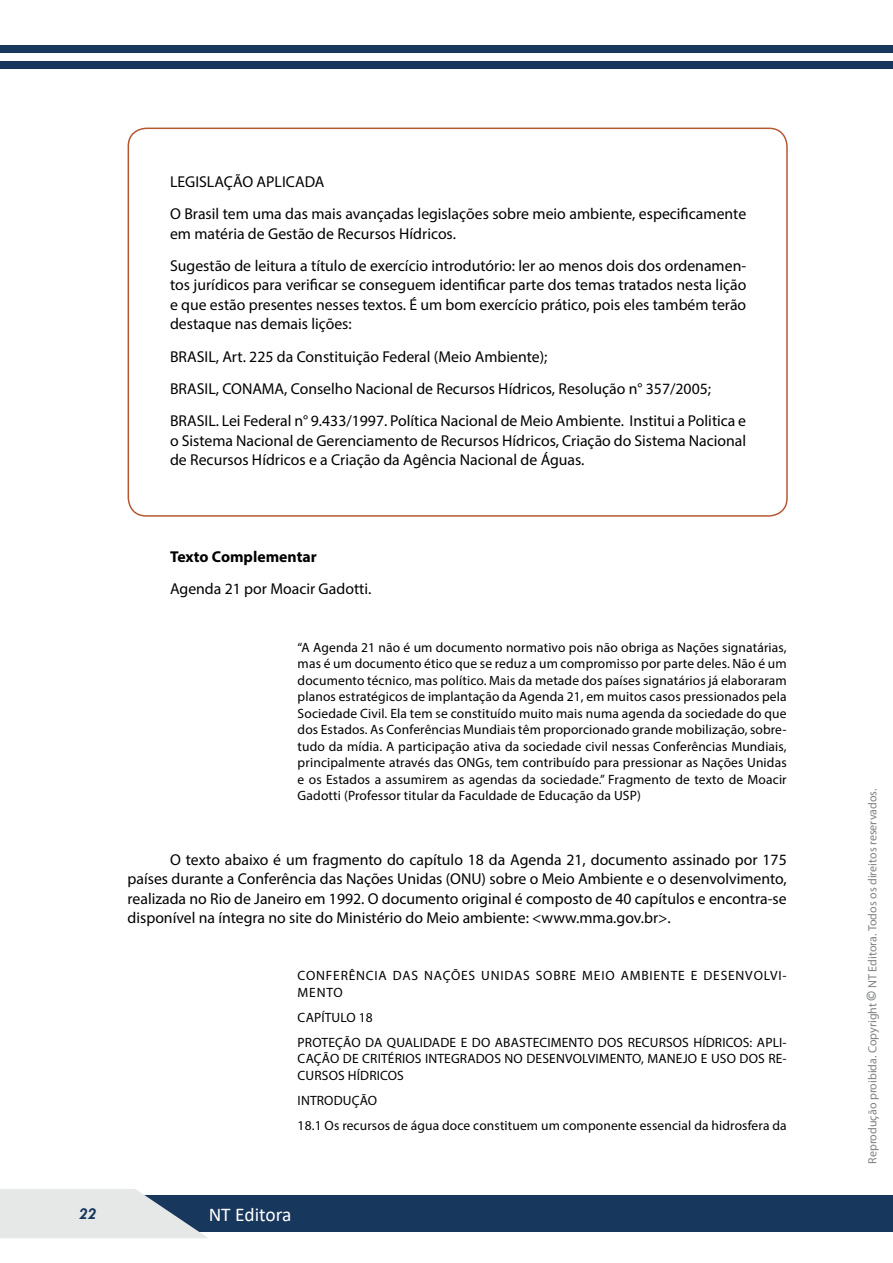
<style>
.page{position:relative;width:893px;height:1263px;background:#fff}
.page>*{position:absolute;margin:0;border:0;box-sizing:border-box;transform-origin:0 0}
.t1{font:19.5px "Calibri";color:#fff}
.t2{font:italic 700 16.5px "Tw Cen";color:#18375d}
.t3{font:15.75px/19.5px "Myriad Pro";color:#000}
.t4{font:700 15.75px "Myriad Pro";color:#000}
.t5{font:13.5px/16.5px "Myriad Pro";letter-spacing:.01em;color:#000}
.t6{font:13.5px/16.5px "Myriad Pro";letter-spacing:.06em;color:#000}
.t7{font:12px "Myriad Pro";color:#808285}
.s1{font-weight:700;font-size:15px}
</style>
<div class="page">
<div style="left:0;top:1195px;width:893px;height:37px;background:#18375d"></div>
<div style="left:0;top:45px;width:893px;height:8px;background:#18375d"></div>
<div style="left:0;top:61px;width:893px;height:8px;background:#18375d"></div>
<svg style="left:0;top:1189px;width:208px;height:49px"></svg>
<div style="left:128px;top:128px;width:660px;height:389px;border:2px solid #b45733;border-radius:18px"></div>
<p class="t3" style="left:170px;top:165px;width:578px;line-height:32.2px">LEGISLAÇÃO APLICADA<br>O Brasil tem uma das mais avançadas legislações sobre meio ambiente, especificamente</p>
<p class="t3" style="left:170px;top:217px;width:578px;line-height:32.2px">em matéria de Gestão de Recursos Hídricos.<br>Sugestão de leitura a título de exercício introdutório: ler ao menos dois dos ordenamen-</p>
<p class="t3" style="left:170px;top:275px;width:578px;text-align:justify">tos jurídicos para verificar se conseguem identificar parte dos temas tratados nesta lição e que estão presentes nesses textos. É um bom exercício prático, pois eles também terão destaque nas demais lições:</p>
<p class="t3" style="left:170px;top:340px;width:578px;line-height:32.2px">BRASIL, Art. 225 da Constituição Federal (Meio Ambiente);<br>BRASIL, CONAMA, Conselho Nacional de Recursos Hídricos, Resolução n° 357/2005;<br>BRASIL. Lei Federal n° 9.433/1997. Política Nacional de Meio Ambiente. Institui a Politica e</p>
<p class="t3" style="left:170px;top:430px;width:578px">o Sistema Nacional de Gerenciamento de Recursos Hídricos, Criação do Sistema Nacional de Recursos Hídricos e a Criação da Agência Nacional de Águas.</p>
<p class="t4" style="left:170px;top:546px;width:148px">Texto Complementar</p>
<p class="t3" style="left:170px;top:579px;width:203px">Agenda 21 por Moacir Gadotti.</p>
<p class="t5" style="left:298px;top:638px;width:491px;text-align:justify">“A Agenda 21 não é um documento normativo pois não obriga as Nações signatárias, mas é um documento ético que se reduz a um compromisso por parte deles. Não é um documento técnico, mas político. Mais da metade dos países signatários já elaboraram planos estratégicos de implantação da Agenda 21, em muitos casos pressionados pela Sociedade Civil. Ela tem se constituído muito mais numa agenda da sociedade do que dos Estados. As Conferências Mundiais têm proporcionado grande mobilização, sobre&shy;tudo da mídia. A participação ativa da sociedade civil nessas Conferências Mundiais, principalmente através das ONGs, tem contribuído para pressionar as Nações Unidas e os Estados a assumirem as agendas da sociedade.” Fragmento de texto de Moacir Gadotti (Professor titular da Faculdade de Educação da USP)</p>
<p class="t3" style="left:128px;top:849px;width:661px;text-align:justify;text-indent:43px">O texto abaixo é um fragmento do capítulo 18 da Agenda 21, documento assinado por 175 países durante a Conferência das Nações Unidas (ONU) sobre o Meio Ambiente e o desenvolvimento, realizada no Rio de Janeiro em 1992. O documento original é composto de 40 capítulos e encontra-se disponível na íntegra no site do Ministério do Meio ambiente: &lt;www.mma.gov.br&gt;.</p>
<p class="t6" style="left:298px;top:967px;width:490px">CONFERÊNCIA DAS NAÇÕES UNIDAS SOBRE MEIO AMBIENTE E DESENVOLVI-<br>MENTO</p>
<p class="t5" style="left:298px;top:1004px;width:490px;line-height:25px">CAPÍTULO 18<br>PROTEÇÃO DA QUALIDADE E DO ABASTECIMENTO DOS RECURSOS HÍDRICOS: APLI-</p>
<p class="t5" style="left:298px;top:1050px;width:490px">CAÇÃO DE CRITÉRIOS INTEGRADOS NO DESENVOLVIMENTO, MANEJO E USO DOS RE-<br>CURSOS HÍDRICOS</p>
<p class="t5" style="left:298px;top:1087px;width:491px;line-height:25px">INTRODUÇÃO<br>18.1 Os recursos de água doce constituem um componente essencial da hidrosfera da</p>
<p class="t2" style="left:79px;top:1204px;width:19px">22</p>
<p class="t1" style="left:209px;top:1201px;width:84px">NT Editora</p>
<p class="t7" style="left:865px;top:1164px;width:377px;rotate:-90deg">Reprodução proibida. Copyright <span class="s1">©</span> NT Editora. Todos os direitos reservados.</p>
</div>
